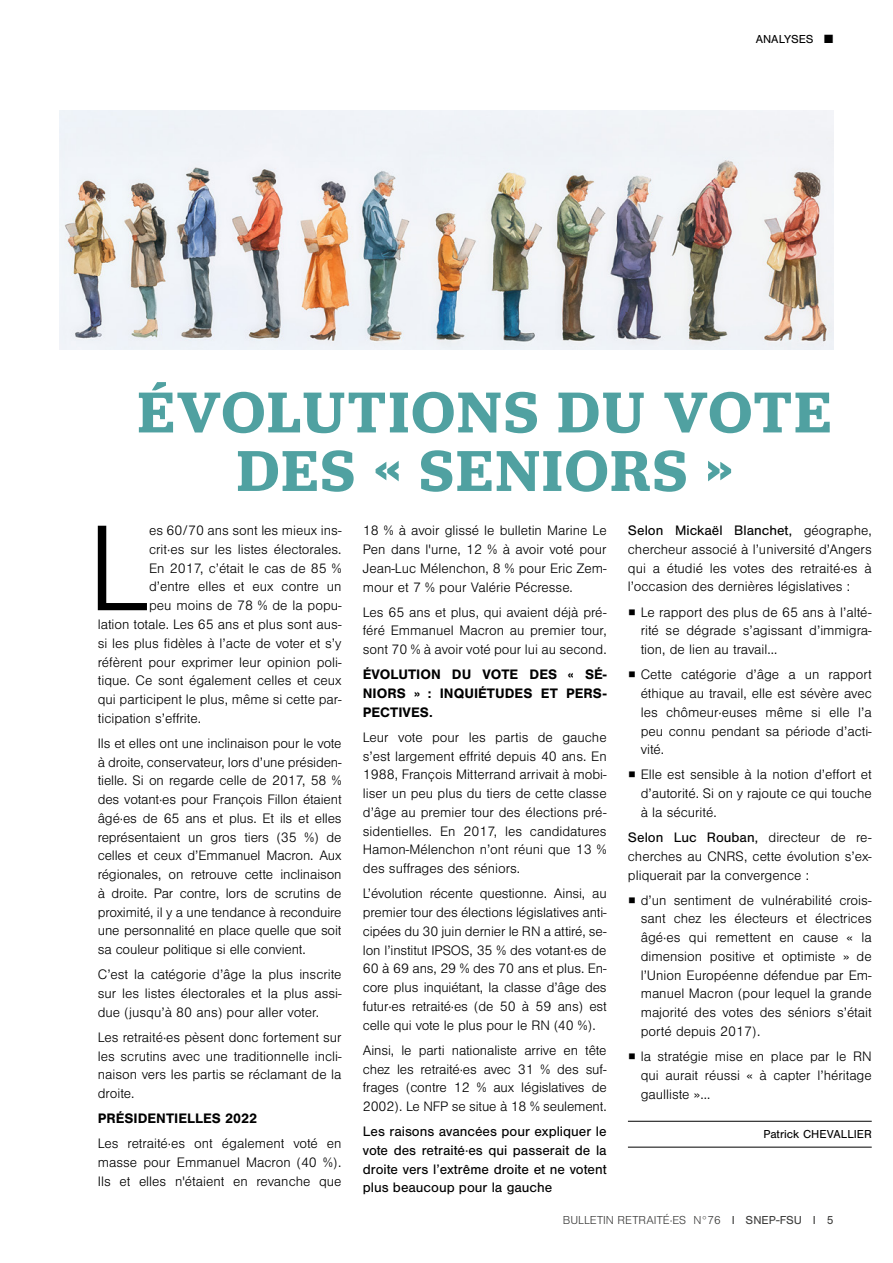
<style>
.page{position:relative;width:893px;height:1263px;background:#fff}
.page>*{position:absolute;margin:0;border:0;box-sizing:border-box;transform-origin:0 0}
.t1{font:300 126.75px "Nimbus San";color:#000}
.t2{font:600 60px/58.5px "Jubilat";letter-spacing:.04em;color:#50a1a1;text-align:center}
.t3{font:300 14.25px/18.8px "Nimbus San";color:#000;text-align:justify}
.t4{font:14.25px/18.8px "Nimbus San";color:#000;text-align:justify}
.t5{font:700 14.25px/18.8px "Nimbus San";color:#000;text-align:justify}
.t6{font:300 12px "Nimbus San";color:#3c3c3b}
.t7{font:12px "Nimbus San";color:#000}
.s1{font-weight:400}
.s2{font-family:"Source Sans Pro";font-weight:200}
</style>
<div class="page">
<hr style="left:628px;top:1121px;width:244px;height:1px;background:#000">
<hr style="left:628px;top:1147px;width:244px;height:1px;background:#000">
<img style="left:60px;top:111px;width:773px;height:238px">
<p class="t7" style="left:756px;top:33px;width:79px">ANALYSES ■</p>
<h2 class="t2" style="left:138px;top:382px;width:695px">ÉVOLUTIONS DU VOTE<br>DES « SENIORS »</h2>
<h1 class="t1" style="left:88px;top:502px;width:63px">L</h1>
<p class="t3" style="left:149px;top:521px;width:194px">es 60/70 ans sont les mieux ins-</p>
<p class="t3" style="left:628px;top:521px;width:245px"><span class="s1">Selon Mickaël Blanchet,</span> géographe, chercheur associé à l’université d’Angers qui a étudié les votes des retraité·es à l’occasion des dernières législatives :</p>
<p class="t3" style="left:641px;top:603px;width:233px;text-indent:-13px"><span class="s2">■</span> Le rapport des plus de 65 ans à l’alté&shy;rité se dégrade s’agissant d’immigra&shy;tion, de lien au travail…</p>
<p class="t3" style="left:641px;top:665px;width:233px;text-indent:-13px"><span class="s2">■</span> Cette catégorie d’âge a un rapport éthique au travail, elle est sévère avec les chômeur·euses même si elle l’a peu connu pendant sa période d’acti&shy;vité.</p>
<p class="t3" style="left:641px;top:766px;width:233px;text-indent:-13px"><span class="s2">■</span> Elle est sensible à la notion d’effort et d’autorité. Si on y rajoute ce qui touche à la sécurité.</p>
<p class="t3" style="left:628px;top:828px;width:245px"><span class="s1">Selon Luc Rouban,</span> directeur de re&shy;cherches au CNRS, cette évolution s’ex&shy;pliquerait par la convergence :</p>
<p class="t3" style="left:641px;top:891px;width:233px;text-indent:-13px"><span class="s2">■</span> d’un sentiment de vulnérabilité crois&shy;sant chez les électeurs et électrices âgé·es qui remettent en cause « la dimension positive et optimiste » de l’Union Européenne défendue par Em&shy;manuel Macron (pour lequel la grande majorité des votes des séniors s’était porté depuis 2017).</p>
<p class="t3" style="left:641px;top:1047px;width:233px;text-indent:-13px"><span class="s2">■</span> la stratégie mise en place par le RN qui aurait réussi « à capter l’héritage gaulliste »…</p>
<p class="t7" style="left:763px;top:1128px;width:110px">Patrick CHEVALLIER</p>
<p class="t3" style="left:363px;top:522px;width:245px">18 % à avoir glissé le bulletin Marine Le Pen dans l'urne, 12 % à avoir voté pour Jean-Luc Mélenchon, 8 % pour Eric Zem&shy;mour et 7 % pour Valérie Pécresse.</p>
<p class="t3" style="left:363px;top:603px;width:245px">Les 65 ans et plus, qui avaient déjà pré&shy;féré Emmanuel Macron au premier tour, sont 70 % à avoir voté pour lui au second.</p>
<p class="t5" style="left:363px;top:665px;width:245px">ÉVOLUTION DU VOTE DES « SÉ-NIORS » : INQUIÉTUDES ET PERS-PECTIVES.</p>
<p class="t3" style="left:363px;top:728px;width:245px">Leur vote pour les partis de gauche s’est largement effrité depuis 40 ans. En 1988, François Mitterrand arrivait à mobi&shy;liser un peu plus du tiers de cette classe d’âge au premier tour des élections pré&shy;sidentielles. En 2017, les candidatures Hamon-Mélenchon n’ont réuni que 13 % des suffrages des séniors.</p>
<p class="t3" style="left:363px;top:885px;width:245px">L’évolution récente questionne. Ainsi, au premier tour des élections législatives anti&shy;cipées du 30 juin dernier le RN a attiré, se&shy;lon l’institut IPSOS, 35 % des votant·es de 60 à 69 ans, 29 % des 70 ans et plus. En&shy;core plus inquiétant, la classe d’âge des futur·es retraité·es (de 50 à 59 ans) est celle qui vote le plus pour le RN (40 %).</p>
<p class="t3" style="left:363px;top:1041px;width:245px">Ainsi, le parti nationaliste arrive en tête chez les retraité·es avec 31 % des suf&shy;frages (contre 12 % aux législatives de 2002). Le NFP se situe à 18 % seulement.</p>
<p class="t4" style="left:363px;top:1122px;width:245px">Les raisons avancées pour expliquer le vote des retraité·es qui passerait de la droite vers l’extrême droite et ne votent plus beaucoup pour la gauche</p>
<p class="t3" style="left:149px;top:540px;width:194px">crit·es sur les listes électorales.</p>
<p class="t3" style="left:149px;top:559px;width:194px">En 2017, c’était le cas de 85 %</p>
<p class="t3" style="left:149px;top:578px;width:194px">d’entre elles et eux contre un</p>
<p class="t3" style="left:149px;top:596px;width:194px">peu moins de 78 % de la popu-</p>
<p class="t3" style="left:98px;top:615px;width:245px">lation totale. Les 65 ans et plus sont aus-</p>
<p class="t3" style="left:98px;top:634px;width:245px">si les plus fidèles à l’acte de voter et s’y</p>
<p class="t3" style="left:98px;top:653px;width:245px">réfèrent pour exprimer leur opinion poli-</p>
<p class="t3" style="left:98px;top:672px;width:245px">tique. Ce sont également celles et ceux</p>
<p class="t3" style="left:98px;top:690px;width:245px">qui participent le plus, même si cette par-</p>
<p class="t3" style="left:98px;top:709px;width:105px">ticipation s’effrite.</p>
<p class="t3" style="left:98px;top:734px;width:245px">Ils et elles ont une inclinaison pour le vote à droite, conservateur, lors d’une présiden&shy;tielle. Si on regarde celle de 2017, 58 % des votant·es pour François Fillon étaient âgé·es de 65 ans et plus. Et ils et elles représentaient un gros tiers (35 %) de celles et ceux d’Emmanuel Macron. Aux régionales, on retrouve cette inclinaison à droite. Par contre, lors de scrutins de proximité, il y a une tendance à reconduire une personnalité en place quelle que soit sa couleur politique si elle convient.</p>
<p class="t3" style="left:98px;top:966px;width:245px">C’est la catégorie d’âge la plus inscrite sur les listes électorales et la plus assi&shy;due (jusqu’à 80 ans) pour aller voter.</p>
<p class="t3" style="left:98px;top:1028px;width:245px">Les retraité·es pèsent donc fortement sur les scrutins avec une traditionnelle incli&shy;naison vers les partis se réclamant de la droite.</p>
<p class="t5" style="left:98px;top:1109px;width:161px">PRÉSIDENTIELLES 2022</p>
<p class="t3" style="left:98px;top:1135px;width:245px">Les retraité·es ont également voté en masse pour Emmanuel Macron (40 %).<br>Ils et elles n'étaient en revanche que</p>
<p class="t6" style="left:563px;top:1214px;width:272px">BULLETIN RETRAITÉ·ES N°76 <span class="s1">I SNEP-FSU I 5</span></p>
</div>
